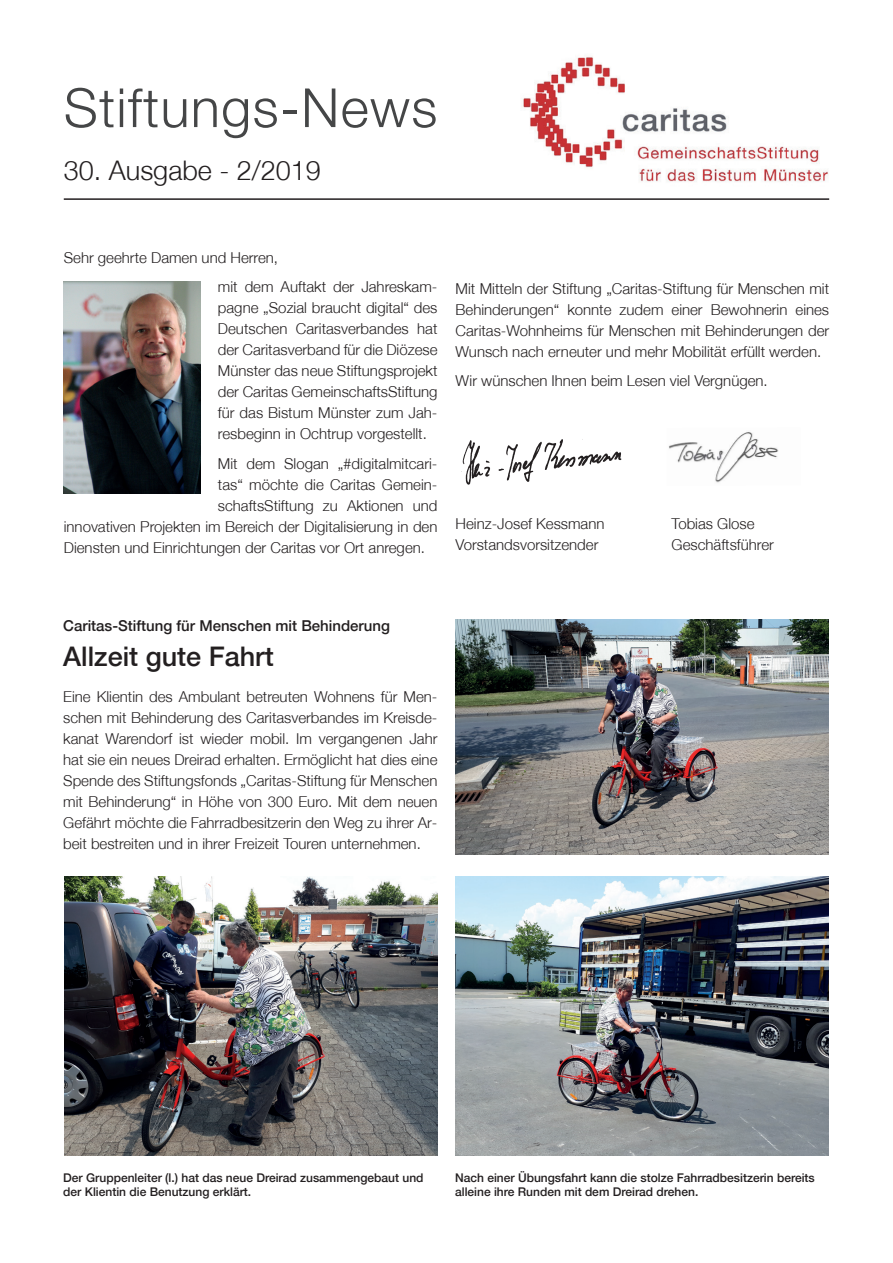
<style>
.page{position:relative;width:893px;height:1263px;background:#fff}
.page>*{position:absolute;margin:0;border:0;box-sizing:border-box;transform-origin:0 0}
.t1{font:300 54px "Helvetica Neue";letter-spacing:.025em;color:#454647}
.t2{font:300 27px "Helvetica Neue";color:#231f20}
.t3{font:500 27px "Helvetica Neue";color:#231f20}
.t4{font:300 15px/21px "Helvetica Neue";color:#231f20;text-align:justify}
.t5{font:500 15px "Helvetica Neue";color:#231f20}
.t6{font:500 12px/14.4px "Helvetica Neue";color:#231f20}
</style>
<div class="page">
<img style="left:523px;top:56px;width:305px;height:126px">
<img style="left:64px;top:282px;width:137px;height:211px">
<hr style="left:64px;top:198px;width:765px;height:2px;background:#231f20">
<img style="left:461px;top:439px;width:161px;height:46px">
<img style="left:669px;top:432px;width:110px;height:51px">
<img style="left:64px;top:876px;width:373px;height:280px">
<img style="left:455px;top:620px;width:373px;height:235px">
<img style="left:455px;top:876px;width:373px;height:280px">
<p class="t1" style="left:64px;top:75px;width:375px">Stiftungs-News</p>
<p class="t2" style="left:64px;top:154px;width:259px">30. Ausgabe - 2/2019</p>
<p class="t4" style="left:64px;top:247px;width:216px">Sehr geehrte Damen und Herren,</p>
<p class="t4" style="left:218px;top:276px;width:221px">mit dem Auftakt der Jahreskam&shy;pagne „Sozial braucht digital“ des Deutschen Caritasverbandes hat der Caritasverband für die Diözese Münster das neue Stiftungsprojekt der Caritas GemeinschaftsStiftung für das Bistum Münster zum Jah&shy;resbeginn in Ochtrup vorgestellt.</p>
<p class="t4" style="left:218px;top:453px;width:221px">Mit dem Slogan „#digitalmitcari-</p>
<p class="t4" style="left:218px;top:474px;width:221px">tas“ möchte die Caritas Gemein-</p>
<p class="t4" style="left:218px;top:495px;width:221px">schaftsStiftung zu Aktionen und</p>
<p class="t4" style="left:64px;top:516px;width:375px">innovativen Projekten im Bereich der Digitalisierung in den</p>
<p class="t4" style="left:64px;top:537px;width:363px">Diensten und Einrichtungen der Caritas vor Ort anregen.</p>
<p class="t4" style="left:456px;top:277px;width:375px">Mit Mitteln der Stiftung „Caritas-Stiftung für Menschen mit Behinderungen“ konnte zudem einer Bewohnerin eines Caritas-Wohnheims für Menschen mit Behinderungen der Wunsch nach erneuter und mehr Mobilität erfüllt werden.</p>
<p class="t4" style="left:456px;top:370px;width:314px">Wir wünschen Ihnen beim Lesen viel Vergnügen.</p>
<p class="t4" style="left:456px;top:513px;width:150px">Heinz-Josef Kessmann</p>
<p class="t4" style="left:672px;top:513px;width:84px">Tobias Glose</p>
<p class="t4" style="left:456px;top:534px;width:144px">Vorstandsvorsitzender</p>
<p class="t4" style="left:672px;top:534px;width:104px">Geschäftsführer</p>
<p class="t5" style="left:63px;top:617px;width:328px">Caritas-Stiftung für Menschen mit Behinderung</p>
<p class="t3" style="left:63px;top:640px;width:212px">Allzeit gute Fahrt</p>
<p class="t4" style="left:63px;top:686px;width:376px">Eine Klientin des Ambulant betreuten Wohnens für Men&shy;schen mit Behinderung des Caritasverbandes im Kreisde&shy;kanat Warendorf ist wieder mobil. Im vergangenen Jahr hat sie ein neues Dreirad erhalten. Ermöglicht hat dies eine Spende des Stiftungsfonds „Caritas-Stiftung für Menschen mit Behinderung“ in Höhe von 300 Euro. Mit dem neuen Gefährt möchte die Fahrradbesitzerin den Weg zu ihrer Ar&shy;beit bestreiten und in ihrer Freizeit Touren unternehmen.</p>
<p class="t6" style="left:63px;top:1170px;width:362px">Der Gruppenleiter (l.) hat das neue Dreirad zusammengebaut und der Klientin die Benutzung erklärt.</p>
<p class="t6" style="left:455px;top:1170px;width:361px">Nach einer Übungsfahrt kann die stolze Fahrradbesitzerin bereits alleine ihre Runden mit dem Dreirad drehen.</p>
</div>
